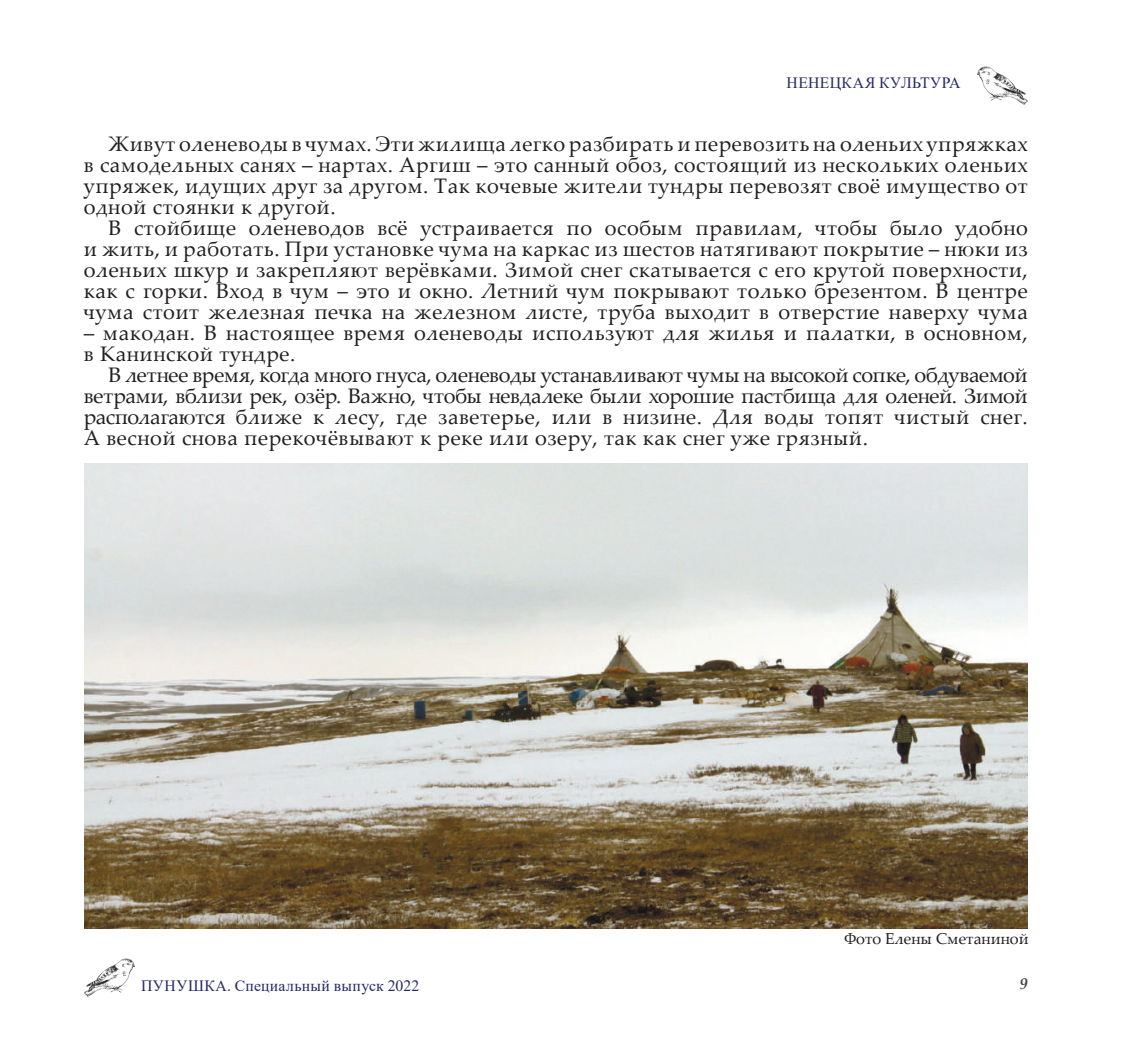
<style>
.page{position:relative;width:1127px;height:1052px;background:#fff}
.page>*{position:absolute;margin:0;border:0;box-sizing:border-box;transform-origin:0 0}
.t1{font:21px/21px "Palatino Linotype";letter-spacing:.025em;color:#231f20;text-align:justify}
.t2{font:15.75px "Times New Roman";letter-spacing:.025em;color:#272868}
.t3{font:15.75px "Palatino Linotype";color:#231f20}
.t4{font:italic 700 15.75px "Palatino Linotype";color:#454647}
</style>
<div class="page">
<img style="left:977px;top:66px;width:50px;height:39px">
<img style="left:84px;top:958px;width:51px;height:39px">
<img style="left:84px;top:464px;width:943px;height:464px">
<p class="t2" style="left:786px;top:71px;width:175px">НЕНЕЦКАЯ КУЛЬТУРА</p>
<p class="t1" style="left:84px;top:132px;width:945px;text-indent:25px">Живут оленеводы в чумах. Эти жилища легко разбирать и перевозить на оленьих упряжках в самодельных санях – нартах. Аргиш – это санный обоз, состоящий из нескольких оленьих упряжек, идущих друг за другом. Так кочевые жители тундры перевозят своё имущество от одной стоянки к другой.</p>
<p class="t1" style="left:84px;top:216px;width:945px;text-indent:25px">В стойбище оленеводов всё устраивается по особым правилам, чтобы было удобно и жить, и работать. При установке чума на каркас из шестов натягивают покрытие – нюки из оленьих шкур и закрепляют верёвками. Зимой снег скатывается с его крутой поверхности, как с горки. Вход в чум – это и окно. Летний чум покрывают только брезентом. В центре чума стоит железная печка на железном листе, труба выходит в отверстие наверху чума</p>
<p class="t1" style="left:84px;top:321px;width:945px">– макодан. В настоящее время оленеводы используют для жилья и палатки, в основном, в Канинской тундре.</p>
<p class="t1" style="left:84px;top:363px;width:945px;text-indent:25px">В летнее время, когда много гнуса, оленеводы устанавливают чумы на высокой сопке, обдуваемой ветрами, вблизи рек, озёр. Важно, чтобы невдалеке были хорошие пастбища для оленей. Зимой располагаются ближе к лесу, где заветерье, или в низине. Для воды топят чистый снег.<br>А весной снова перекочёвывают к реке или озеру, так как снег уже грязный.</p>
<p class="t2" style="left:141px;top:974px;width:280px">ПУНУШКА. Специальный выпуск 2022</p>
<p class="t3" style="left:844px;top:927px;width:186px">Фото Елены Сметаниной</p>
<p class="t4" style="left:1019px;top:972px;width:9px">9</p>
</div>
